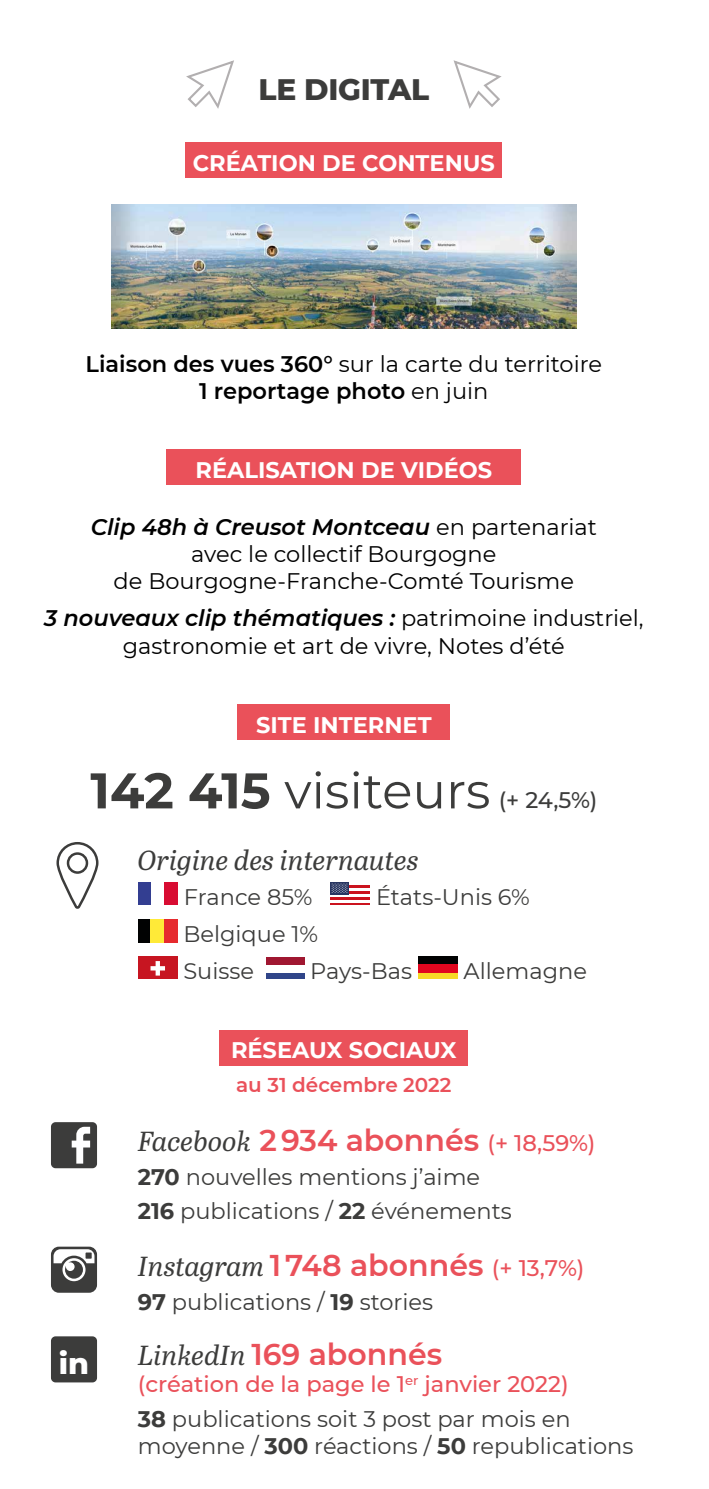
<style>
.page{position:relative;width:709px;height:1489px;background:#fff}
.page>*{position:absolute;margin:0;border:0;box-sizing:border-box;transform-origin:0 0}
.t1{font:50px "Montserrat";color:#3c3c3b}
.t2{font:800 30.25px "Montserrat";letter-spacing:-.01em;color:#3c3c3b}
.t3{font:600 30px "Montserrat";color:#ea515a}
.t4{font:800 30px "Montserrat";color:#fff}
.t5{font:italic 27.5px "Abril Text";color:#3c3c3b}
.t6{font:22.5px/27px "Montserrat";color:#000;text-align:center}
.t7{font:22.5px/34px "Montserrat";color:#3c3c3b}
.t8{font:500 22.5px/34px "Montserrat";color:#ea515a}
.t9{font:700 22.5px "Montserrat";color:#fff}
.t10{font:600 22.5px/27px "Montserrat";color:#000;text-align:center}
.t11{font:500 22.5px "Montserrat";color:#3c3c3b}
.t12{font:600 20px "Montserrat";color:#ea515a}
.s1{font-weight:400}
.s2{font-weight:600;font-style:italic}
.s3{font-weight:700}
.s4{font-family:"Abril Text";font-weight:400;font-style:italic;font-size:27.5px;color:#3c3c3b}
.s5{font-weight:500;font-size:22.5px}
.s6{font-weight:700;color:#3c3c3b}
.s7{font-weight:400;color:#3c3c3b}
</style>
<div class="page">
<svg style="left:186px;top:60px;width:48px;height:49px"></svg>
<svg style="left:453px;top:60px;width:49px;height:49px"></svg>
<svg style="left:51px;top:1122px;width:46px;height:46px"></svg>
<div style="left:51px;top:1336px;width:46px;height:46px;background:#3c3c3b;border-radius:5px"></div>
<svg style="left:51px;top:1246px;width:46px;height:46px"></svg>
<div style="left:186px;top:142px;width:316px;height:36px;background:#ea515a"></div>
<div style="left:220px;top:1029px;width:248px;height:36px;background:#ea515a"></div>
<div style="left:167px;top:449px;width:354px;height:36px;background:#ea515a"></div>
<div style="left:138px;top:882px;width:13px;height:22px;background:#333e91"></div>
<div style="left:164px;top:882px;width:14px;height:22px;background:#d80c32"></div>
<hr style="left:330px;top:902px;width:40px;height:2px;background:#cb131e">
<hr style="left:330px;top:896px;width:40px;height:3px;background:#cb131e">
<hr style="left:330px;top:890px;width:40px;height:3px;background:#cb131e">
<hr style="left:330px;top:884px;width:40px;height:3px;background:#cb131e">
<svg style="left:330px;top:882px;width:19px;height:12px"></svg>
<svg style="left:331px;top:883px;width:16px;height:10px"></svg>
<div style="left:138px;top:918px;width:13px;height:24px;background:#010202"></div>
<div style="left:151px;top:918px;width:13px;height:24px;background:#ffea38"></div>
<div style="left:164px;top:918px;width:14px;height:24px;background:#e62a2e"></div>
<div style="left:138px;top:956px;width:40px;height:23px;background:#c71521"></div>
<svg style="left:150px;top:961px;width:15px;height:14px"></svg>
<div style="left:266px;top:957px;width:38px;height:22px;background:linear-gradient(to right,#304589,#304589)"></div>
<div style="left:266px;top:957px;width:38px;height:15px;background:#fff"></div>
<div style="left:266px;top:957px;width:38px;height:7px;background:#a01731"></div>
<div style="left:418px;top:956px;width:40px;height:7px;background:#010202"></div>
<div style="left:418px;top:963px;width:40px;height:10px;background:#e1071f"></div>
<div style="left:418px;top:973px;width:40px;height:6px;background:#f7da27"></div>
<div style="left:237px;top:704px;width:213px;height:35px;background:#ea515a"></div>
<svg style="left:56px;top:842px;width:43px;height:67px"></svg>
<img style="left:111px;top:205px;width:465px;height:124px">
<h2 class="t2" style="left:258px;top:67px;width:172px">LE DIGITAL</h2>
<p class="t9" style="left:193px;top:146px;width:304px">CRÉATION DE CONTENUS</p>
<p class="t10" style="left:86px;top:349px;width:518px">Liaison des vues 360° <span class="s1">sur la carte du territoire<br></span>1 reportage photo <span class="s1">en juin</span></p>
<p class="t9" style="left:196px;top:454px;width:298px">RÉALISATION DE VIDÉOS</p>
<p class="t6" style="left:91px;top:512px;width:508px"><span class="s2">Clip 48h à Creusot Montceau</span> en partenariat avec le collectif Bourgogne<br>de Bourgogne-Franche-Comté Tourisme</p>
<p class="t6" style="left:44px;top:604px;width:601px"><span class="s2">3 nouveaux clip thématiques :</span> patrimoine industriel, gastronomie et art de vivre, Notes d’été</p>
<p class="t9" style="left:256px;top:708px;width:177px">SITE INTERNET</p>
<h1 class="t1" style="left:90px;top:756px;width:401px"><span class="s3">142 415</span> visiteurs</h1>
<p class="t11" style="left:498px;top:784px;width:100px">(+ 24,5%)</p>
<p class="t5" style="left:138px;top:840px;width:282px">Origine des internautes</p>
<p class="t7" style="left:184px;top:879px;width:130px">France 85%</p>
<p class="t7" style="left:376px;top:879px;width:155px">États-Unis 6%</p>
<p class="t7" style="left:183px;top:914px;width:136px;line-height:37px">Belgique 1%<br>Suisse</p>
<p class="t7" style="left:310px;top:953px;width:103px">Pays-Bas</p>
<p class="t7" style="left:463px;top:953px;width:125px">Allemagne</p>
<p class="t9" style="left:231px;top:1034px;width:227px">RÉSEAUX SOCIAUX</p>
<h3 class="t4" style="left:59px;top:1340px;width:32px">in</h3>
<p class="t12" style="left:236px;top:1070px;width:217px">au 31 décembre 2022</p>
<h3 class="t3" style="left:138px;top:1119px;width:459px"><span class="s4">Facebook</span> 2 934 abonnés <span class="s5">(+ 18,59%)</span></h3>
<p class="t7" style="left:138px;top:1159px;width:375px"><span class="s3">270</span> nouvelles mentions j’aime<br><span class="s3">216</span> publications / <span class="s3">22</span> événements</p>
<h3 class="t3" style="left:138px;top:1243px;width:448px"><span class="s4">Instagram</span> 1 748 abonnés <span class="s5">(+ 13,7%)</span></h3>
<p class="t7" style="left:138px;top:1283px;width:296px"><span class="s3">97</span> publications / <span class="s3">19</span> stories</p>
<h3 class="t3" style="left:138px;top:1333px;width:306px"><span class="s4">LinkedIn</span> 169 abonnés</h3>
<p class="t8" style="left:138px;top:1366px;width:434px">(création de la page le 1<sup>er</sup> janvier 2022)<br><span class="s6">38</span> <span class="s7">publications soit 3 post par mois en</span></p>
<p class="t7" style="left:138px;top:1427px;width:497px">moyenne / <span class="s3">300</span> réactions / <span class="s3">50</span> republications</p>
</div>
